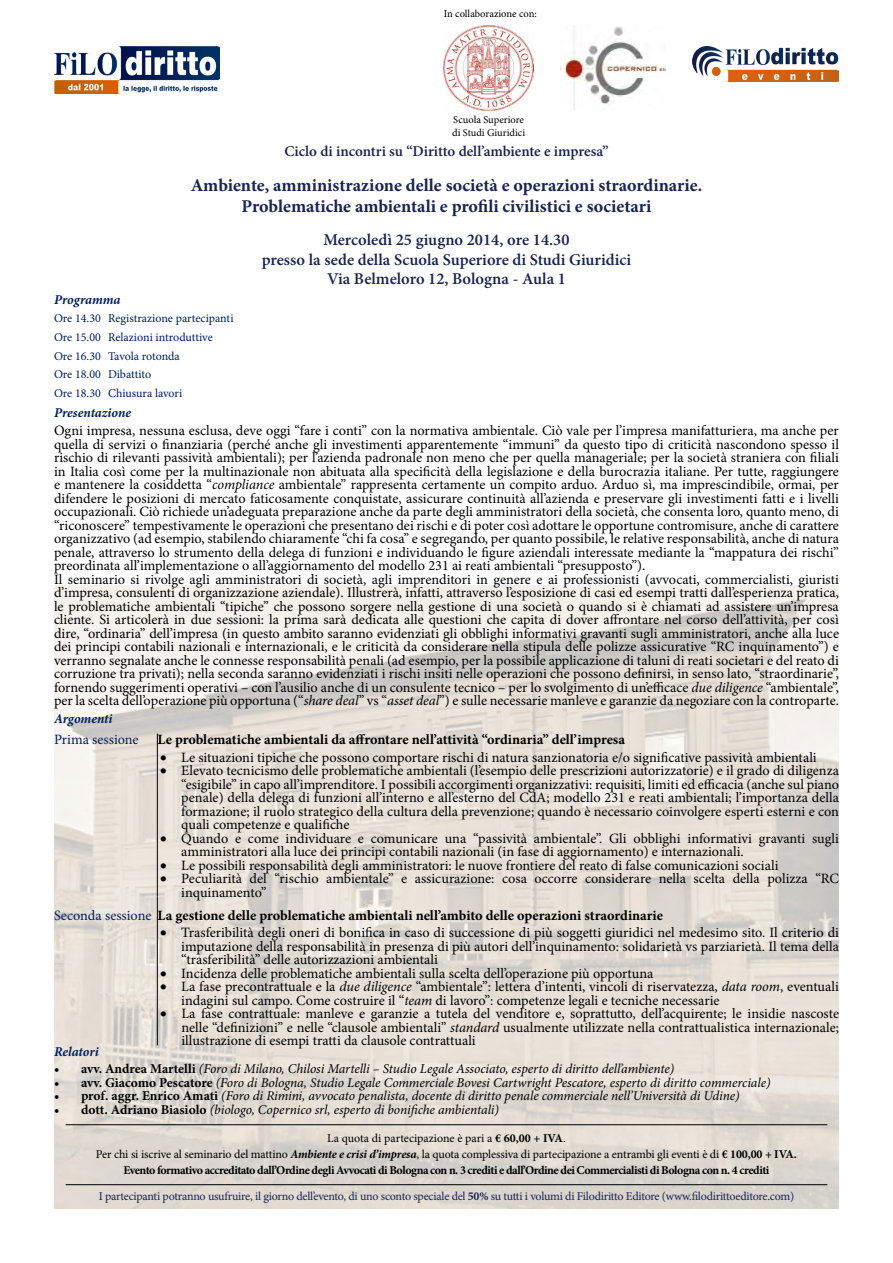
<style>
.page{position:relative;width:893px;height:1263px;background:#fff}
.page>*{position:absolute;margin:0;border:0;box-sizing:border-box;transform-origin:0 0}
.t1{font:700 18px/21.6px "Minion Pro";color:#1a2352;text-align:center}
.t2{font:600 16.5px/19.8px "Minion Pro";color:#1a2352;text-align:center}
.t3{font:600 15px "Minion Pro";color:#1a2352}
.t4{font:14.25px/13.5px "Minion Pro";color:#000}
.t5{font:700 14.25px "Minion Pro";color:#000}
.t6{font:14.25px "Minion Pro";color:#002060}
.t7{font:italic 13.5px "Minion Pro";letter-spacing:-.01em;color:#000}
.t8{font:italic 700 13.5px "Minion Pro";letter-spacing:-.005em;color:#002060}
.t9{font:700 12px/16.2px "Minion Pro";letter-spacing:-.04em;color:#000;text-align:center}
.t10{font:12px "Minion Pro";letter-spacing:-.02em;color:#1a2352}
.t11{font:12px/18.6px "Minion Pro";color:#002060}
.t12{font:10.5px/12.6px "Minion Pro";color:#000}
.s1{font-style:italic}
.s2{font-weight:400;color:#002060}
.s3{font-weight:700;font-style:normal}
.s4{font-weight:400}
.s5{font-weight:700}
</style>
<div class="page">
<img style="left:54px;top:585px;width:785px;height:624px">
<img style="left:693px;top:47px;width:146px;height:35px">
<img style="left:54px;top:47px;width:165px;height:46px">
<img style="left:444px;top:25px;width:90px;height:86px">
<img style="left:561px;top:26px;width:105px;height:85px">
<hr style="left:66px;top:1124px;width:761px;height:1px;background:#000">
<hr style="left:157px;top:734px;width:1px;height:162px;background:#000">
<hr style="left:157px;top:896px;width:1px;height:149px;background:#000">
<hr style="left:66px;top:1184px;width:761px;height:1px;background:#000">
<p class="t12" style="left:444px;top:8px;width:95px">In collaborazione con:</p>
<p class="t12" style="left:452px;top:113px;width:75px">Scuola Superiore di Studi Giuridici</p>
<p class="t3" style="left:284px;top:141px;width:326px">Ciclo di incontri su “Diritto dell’ambiente e impresa”</p>
<p class="t1" style="left:191px;top:174px;width:513px">Ambiente, amministrazione delle società e operazioni straordinarie.<br>Problematiche ambientali e profili civilistici e societari</p>
<p class="t2" style="left:262px;top:230px;width:371px">Mercoledì 25 giugno 2014, ore 14.30<br>presso la sede della Scuola Superiore di Studi Giuridici<br>Via Belmeloro 12, Bologna - Aula 1</p>
<p class="t8" style="left:54px;top:290px;width:68px">Programma</p>
<p class="t11" style="left:54px;top:309px;width:181px">Ore 14.30 Registrazione partecipanti<br>Ore 15.00 Relazioni introduttive<br>Ore 16.30 Tavola rotonda<br>Ore 18.00 Dibattito<br>Ore 18.30 Chiusura lavori</p>
<p class="t8" style="left:54px;top:403px;width:79px">Presentazione</p>
<p class="t4" style="left:54px;top:424px;width:787px">Ogni impresa, nessuna esclusa, deve oggi “fare i conti” con la normativa ambientale. Ciò vale per l’impresa manifatturiera, ma anche per quella di servizi o finanziaria (perché anche gli investimenti apparentemente “immuni” da questo tipo di criticità nascondono spesso il rischio di rilevanti passività ambientali); per l’azienda padronale non meno che per quella manageriale; per la società straniera con filiali in Italia così come per la multinazionale non abituata alla specificità della legislazione e della burocrazia italiane. Per tutte, raggiungere e mantenere la cosiddetta “<span class="s1">compliance</span> ambientale” rappresenta certamente un compito arduo. Arduo sì, ma imprescindibile, ormai, per difendere le posizioni di mercato faticosamente conquistate, assicurare continuità all’azienda e preservare gli investimenti fatti e i livelli occupazionali. Ciò richiede un’adeguata preparazione anche da parte degli amministratori della società, che consenta loro, quanto meno, di “riconoscere” tempestivamente le operazioni che presentano dei rischi e di poter così adottare le opportune contromisure, anche di carattere organizzativo (ad esempio, stabilendo chiaramente “chi fa cosa” e segregando, per quanto possibile, le relative responsabilità, anche di natura penale, attraverso lo strumento della delega di funzioni e individuando le figure aziendali interessate mediante la “mappatura dei rischi” preordinata all’implementazione o all’aggiornamento del modello 231 ai reati ambientali “presupposto”).<br>Il seminario si rivolge agli amministratori di società, agli imprenditori in genere e ai professionisti (avvocati, commercialisti, giuristi d’impresa, consulenti di organizzazione aziendale). Illustrerà, infatti, attraverso l’esposizione di casi ed esempi tratti dall’esperienza pratica, le problematiche ambientali “tipiche” che possono sorgere nella gestione di una società o quando si è chiamati ad assistere un’impresa cliente. Si articolerà in due sessioni: la prima sarà dedicata alle questioni che capita di dover affrontare nel corso dell’attività, per così dire, “ordinaria” dell’impresa (in questo ambito saranno evidenziati gli obblighi informativi gravanti sugli amministratori, anche alla luce dei principi contabili nazionali e internazionali, e le criticità da considerare nella stipula delle polizze assicurative “RC inquinamento”) e verranno segnalate anche le connesse responsabilità penali (ad esempio, per la possibile applicazione di taluni di reati societari e del reato di corruzione tra privati); nella seconda saranno evidenziati i rischi insiti nelle operazioni che possono definirsi, in senso lato, “straordinarie”, fornendo suggerimenti operativi – con l’ausilio anche di un consulente tecnico – per lo svolgimento di un’efficace <span class="s1">due diligence</span> “ambientale”, per la scelta dell’operazione più opportuna (“<span class="s1">share deal</span>” vs “<span class="s1">asset deal</span>”) e sulle necessarie manleve e garanzie da negoziare con la controparte.</p>
<p class="t8" style="left:54px;top:709px;width:60px">Argomenti</p>
<p class="t6" style="left:54px;top:730px;width:86px">Prima sessione</p>
<p class="t5" style="left:158px;top:729px;width:469px">Le problematiche ambientali da affrontare nell’attività “ordinaria” dell’impresa</p>
<p class="t4" style="left:160px;top:750px;width:658px">• Le situazioni tipiche che possono comportare rischi di natura sanzionatoria e/o significative passività ambientali</p>
<p class="t4" style="left:181px;top:764px;width:659px;text-align:justify;text-indent:-21px">• Elevato tecnicismo delle problematiche ambientali (l’esempio delle prescrizioni autorizzatorie) e il grado di diligenza “esigibile” in capo all’imprenditore. I possibili accorgimenti organizzativi: requisiti, limiti ed efficacia (anche sul piano penale) della delega di funzioni all’interno e all’esterno del CdA; modello 231 e reati ambientali; l’importanza della formazione; il ruolo strategico della cultura della prevenzione; quando è necessario coinvolgere esperti esterni e con quali competenze e qualifiche</p>
<p class="t4" style="left:181px;top:831px;width:659px;text-indent:-21px">• Quando e come individuare e comunicare una “passività ambientale”. Gli obblighi informativi gravanti sugli amministratori alla luce dei principi contabili nazionali (in fase di aggiornamento) e internazionali.</p>
<p class="t4" style="left:160px;top:858px;width:620px">• Le possibili responsabilità degli amministratori: le nuove frontiere del reato di false comunicazioni sociali</p>
<p class="t4" style="left:181px;top:872px;width:659px;text-indent:-21px">• Peculiarità del “rischio ambientale” e assicurazione: cosa occorre considerare nella scelta della polizza “RC inquinamento”</p>
<p class="t5" style="left:54px;top:905px;width:611px"><span class="s2">Seconda sessione</span> La gestione delle problematiche ambientali nell’ambito delle operazioni straordinarie</p>
<p class="t4" style="left:181px;top:926px;width:659px;text-align:justify;text-indent:-21px">• Trasferibilità degli oneri di bonifica in caso di successione di più soggetti giuridici nel medesimo sito. Il criterio di imputazione della responsabilità in presenza di più autori dell’inquinamento: solidarietà vs parziarietà. Il tema della “trasferibilità” delle autorizzazioni ambientali</p>
<p class="t4" style="left:160px;top:967px;width:495px">• Incidenza delle problematiche ambientali sulla scelta dell’operazione più opportuna</p>
<p class="t4" style="left:181px;top:980px;width:659px;text-indent:-21px">• La fase precontrattuale e la <span class="s1">due diligence</span> “ambientale”: lettera d’intenti, vincoli di riservatezza, <span class="s1">data room</span>, eventuali indagini sul campo. Come costruire il “<span class="s1">team</span> di lavoro”: competenze legali e tecniche necessarie</p>
<p class="t4" style="left:181px;top:1007px;width:659px;text-align:justify;text-indent:-21px">• La fase contrattuale: manleve e garanzie a tutela del venditore e, soprattutto, dell’acquirente; le insidie nascoste nelle “definizioni” e nelle “clausole ambientali” <span class="s1">standard</span> usualmente utilizzate nella contrattualistica internazionale; illustrazione di esempi tratti da clausole contrattuali</p>
<p class="t8" style="left:54px;top:1042px;width:46px">Relatori</p>
<p class="t7" style="left:54px;top:1060px;width:622px"><span class="s3">• avv. Andrea Martelli</span> (Foro di Milano, Chilosi Martelli – Studio Legale Associato, esperto di diritto dell’ambiente)</p>
<p class="t7" style="left:54px;top:1073px;width:718px"><span class="s3">• avv. Giacomo Pescatore</span> (Foro di Bologna, Studio Legale Commerciale Bovesi Cartwright Pescatore, esperto di diritto commerciale)</p>
<p class="t7" style="left:54px;top:1087px;width:687px"><span class="s3">• prof. aggr. Enrico Amati</span> (Foro di Rimini, avvocato penalista, docente di diritto penale commerciale nell’Università di Udine)</p>
<p class="t7" style="left:54px;top:1100px;width:447px"><span class="s3">• dott. Adriano Biasiolo</span> (biologo, Copernico srl, esperto di bonifiche ambientali)</p>
<p class="t9" style="left:96px;top:1129px;width:702px"><span class="s4">La quota di partecipazione è pari a</span> € 60,00 + IVA<span class="s4">.<br>Per chi si iscrive al seminario del mattino</span> <span class="s1">Ambiente e crisi d’impresa</span><span class="s4">, la quota complessiva di partecipazione a entrambi gli eventi è di</span> € 100,00 + IVA.<br>Evento formativo accreditato dall’Ordine degli Avvocati di Bologna con n. 3 crediti e dall’Ordine dei Commercialisti di Bologna con n. 4 crediti</p>
<p class="t10" style="left:99px;top:1188px;width:697px">I partecipanti potranno usufruire, il giorno dell’evento, di uno sconto speciale del <span class="s5">50%</span> su tutti i volumi di Filodiritto Editore (www.filodirittoeditore.com)</p>
</div>
